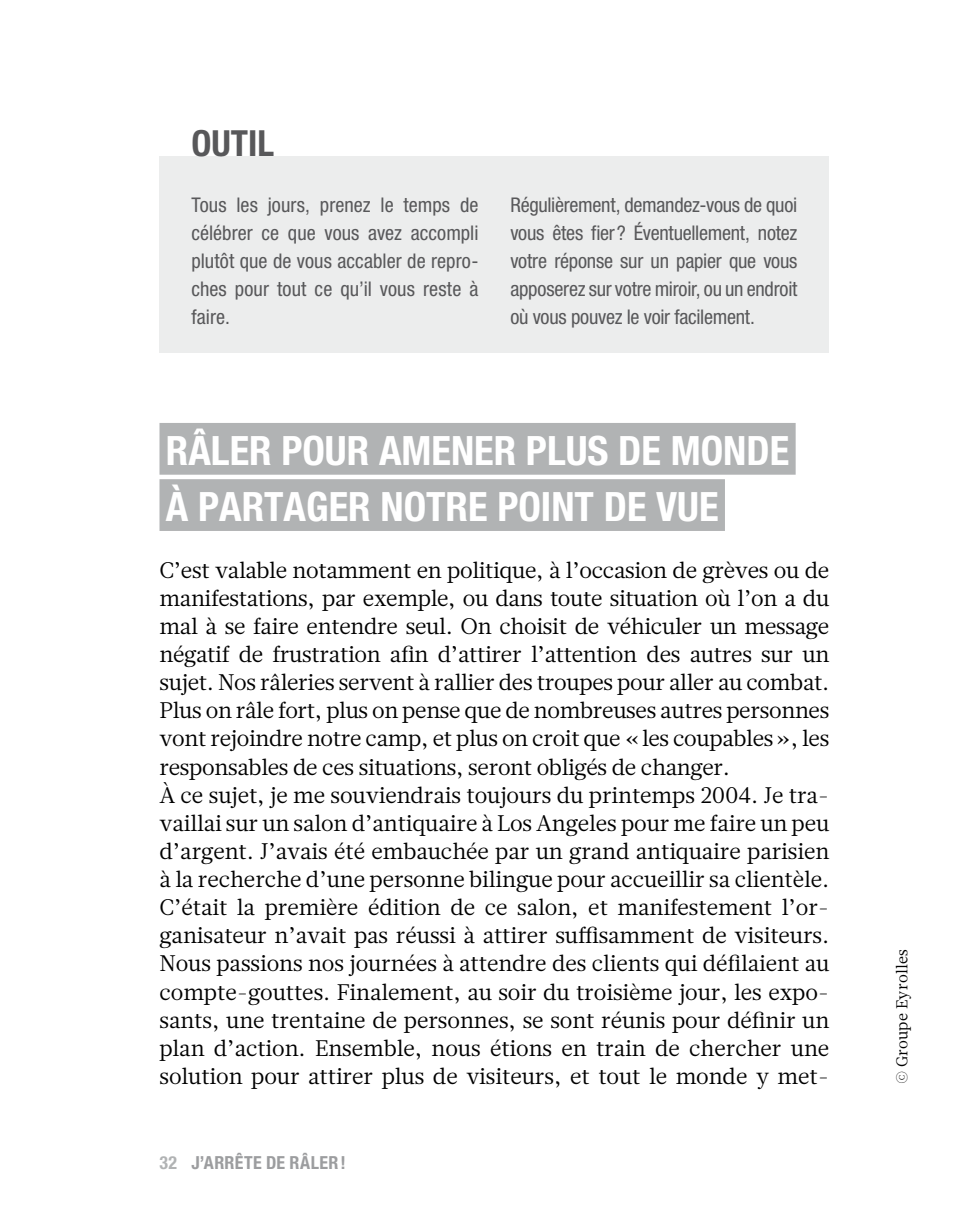
<style>
.page{position:relative;width:957px;height:1212px;background:#fff}
.page>*{position:absolute;margin:0;border:0;box-sizing:border-box;transform-origin:0 0}
.t1{font:700 condensed 40.5px/56.2px "Helvetica Neue";color:#fff}
.t2{font:700 condensed 36px "Helvetica Neue";color:#58585a}
.t3{font:22.5px/28.1px "Glosa Text";letter-spacing:-.005em;color:#000}
.t4{font:condensed 20.25px/28.1px "Helvetica Neue";letter-spacing:-.005em;color:#58585a;text-align:justify}
.t5{font:700 condensed 18px "Helvetica Neue";letter-spacing:.02em;color:#9c9d9f}
.t6{font:15.75px "Glosa Text";letter-spacing:.01em;color:#000}
.s1{color:#b1b3b4}
</style>
<div class="page">
<div style="left:159px;top:423px;width:636px;height:52px;background:#b1b3b4"></div>
<div style="left:159px;top:479px;width:566px;height:52px;background:#b1b3b4"></div>
<div style="left:159px;top:156px;width:670px;height:197px;background:#eceded"></div>
<h2 class="t2" style="left:191px;top:121px;width:37px">OUTIL</h2>
<p class="t4" style="left:191px;top:191px;width:289px">Tous les jours, prenez le temps de célébrer ce que vous avez accompli plutôt que de vous accabler de repro&shy;ches pour tout ce qu’il vous reste à faire.</p>
<p class="t4" style="left:510px;top:191px;width:289px">Régulièrement, demandez-vous de quoi vous êtes fier? Éventuellement, notez votre réponse sur un papier que vous apposerez sur votre miroir, ou un endroit où vous pouvez le voir facilement.</p>
<h1 class="t1" style="left:166px;top:422px;width:625px">RÂLER POUR AMENER PLUS DE MONDE<br>À PARTAGER NOTRE PO INT DE VUE</h1>
<p class="t3" style="left:159px;top:556px;width:671px">C’est valable notamment en politique, à l’occasion de grèves ou de manifestations, par exemple, ou dans toute situation où l’on a du mal à se faire entendre seul. On choisit de véhiculer un message négatif de frustration afin d’attirer l’attention des autres sur un sujet. Nos râleries servent à rallier des troupes pour aller au combat.<br>Plus on râle fort, plus on pense que de nombreuses autres personnes vont rejoindre notre camp, et plus on croit que «les coupables», les responsables de ces situations, seront obligés de changer.<br>À ce sujet, je me souviendrais toujours du printemps 2004. Je tra&shy;vaillai sur un salon d’antiquaire à Los Angeles pour me faire un peu d’argent. J’avais été embauchée par un grand antiquaire parisien à la recherche d’une personne bilingue pour accueillir sa clientèle.<br>C’était la première édition de ce salon, et manifestement l’or&shy;ganisateur n’avait pas réussi à attirer suffisamment de visiteurs.<br>Nous passions nos journées à attendre des clients qui défilaient au compte-gouttes. Finalement, au soir du troisième jour, les expo&shy;sants, une trentaine de personnes, se sont réunis pour définir un plan d’action. Ensemble, nous étions en train de chercher une solution pour attirer plus de visiteurs, et tout le monde y met-</p>
<p class="t5" style="left:159px;top:1151px;width:188px"><span class="s1">32</span> J’ARRÊTE DE RÂLER!</p>
<p class="t6" style="left:891px;top:1084px;width:136px;rotate:-90deg">© Groupe Eyrolles</p>
</div>
